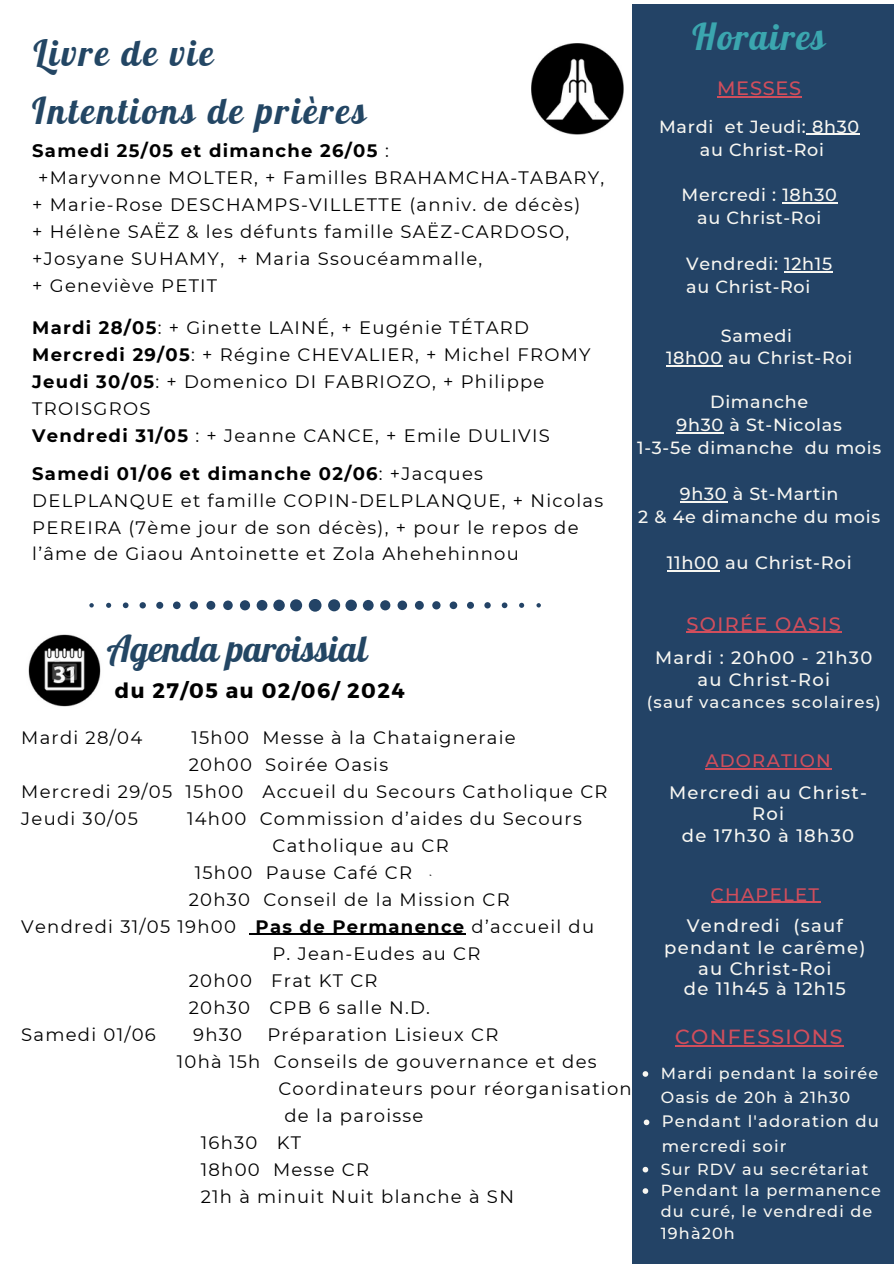
<style>
.page{position:relative;width:894px;height:1264px;background:#fff}
.page>*{position:absolute;margin:0;border:0;box-sizing:border-box;transform-origin:0 0}
.t1{font:36px "Lobster";letter-spacing:.07em;color:#234664}
.t2{font:36px "Lobster";color:#234664}
.t3{font:36px "Lobster";letter-spacing:.04em;color:#3ba6af}
.t4{font:700 21px "Montserrat";letter-spacing:.07em;color:#000}
.t5{font:500 20.4px "Montserrat";letter-spacing:.07em;color:#d14e5c}
.t6{font:500 19.35px "Montserrat";letter-spacing:.07em;color:#d14e5c}
.t7{font:18px/26.8px "Montserrat";letter-spacing:.07em;color:#000}
.t8{font:500 18px/21px "Montserrat";letter-spacing:.07em;color:#f8f7f2;text-align:center}
.t9{font:700 18px "Montserrat";letter-spacing:.07em;color:#000}
.t10{font:500 18px "Montserrat";letter-spacing:.07em;color:#d14e5c}
.t11{font:500 17.85px/21.3px "Montserrat";letter-spacing:.07em;color:#f8f7f2;text-align:center}
.t12{font:500 17.85px "Montserrat";letter-spacing:.04em;color:#f8f7f2}
.t13{font:500 17.55px/23px "Montserrat";letter-spacing:.04em;color:#f8f7f2;text-align:center}
.t14{font:500 16.65px "Montserrat";letter-spacing:.07em;color:#f8f7f2}
.t15{font:500 16.5px/24.8px "Montserrat";letter-spacing:.07em;color:#f8f7f2}
.t16{font:500 16.05px/21.5px "Montserrat";letter-spacing:.07em;color:#f8f7f2}
.t17{font:2.85px "Liberation Serif";color:#000}
.s1{font-weight:400}
.s2{font-weight:700}
</style>
<div class="page">
<div style="left:632px;top:4px;width:261px;height:1259px;background:#234366"></div>
<hr style="left:717px;top:96px;width:84px;height:2px;background:#d14e5c">
<hr style="left:806px;top:133px;width:53px;height:2px;background:#f8f7f2">
<hr style="left:782px;top:202px;width:55px;height:2px;background:#f8f7f2">
<hr style="left:783px;top:271px;width:49px;height:2px;background:#f8f7f2">
<hr style="left:666px;top:365px;width:56px;height:2px;background:#f8f7f2">
<hr style="left:676px;top:432px;width:47px;height:2px;background:#f8f7f2">
<hr style="left:679px;top:501px;width:48px;height:1px;background:#f8f7f2">
<hr style="left:666px;top:570px;width:53px;height:2px;background:#f8f7f2">
<hr style="left:705px;top:768px;width:126px;height:1px;background:#d14e5c">
<hr style="left:710px;top:901px;width:110px;height:2px;background:#d14e5c">
<hr style="left:675px;top:1045px;width:168px;height:1px;background:#d14e5c">
<svg style="left:642px;top:1071px;width:6px;height:5px"></svg>
<svg style="left:643px;top:1119px;width:6px;height:6px"></svg>
<svg style="left:642px;top:1166px;width:6px;height:6px"></svg>
<svg style="left:642px;top:1188px;width:6px;height:5px"></svg>
<hr style="left:686px;top:631px;width:156px;height:2px;background:#d14e5c">
<img style="left:531px;top:44px;width:92px;height:91px">
<img style="left:28px;top:634px;width:73px;height:73px">
<svg style="left:249px;top:933px;width:6px;height:2px"></svg>
<hr style="left:255px;top:933px;width:210px;height:2px;background:#000">
<svg style="left:89px;top:599px;width:451px;height:12px"></svg>
<h5 class="t1" style="left:33px;top:30px;width:181px">Livre de vie</h5>
<h1 class="t1" style="left:32px;top:88px;width:335px">Intentions de prières</h1>
<h1 class="t9" style="left:32px;top:140px;width:358px">Samedi 25/05 et dimanche 26/05 <span class="s1">:</span></h1>
<h1 class="t7" style="left:38px;top:164px;width:567px">+Maryvonne MOLTER, + Familles BRAHAMCHA-TABARY,</h1>
<h1 class="t7" style="left:32px;top:191px;width:549px">+ Marie-Rose DESCHAMPS-VILLETTE (anniv. de décès)</h1>
<h1 class="t7" style="left:32px;top:218px;width:538px">+ Hélène SAËZ &amp; les défunts famille SAËZ-CARDOSO,</h1>
<h1 class="t7" style="left:32px;top:245px;width:451px">+Josyane SUHAMY, + Maria Ssoucéammalle,</h1>
<h1 class="t7" style="left:32px;top:272px;width:186px">+ Geneviève PETIT</h1>
<p class="t7" style="left:32px;top:314px;width:559px"><span class="s2">Mardi 28/05</span>: + Ginette LAINÉ, + Eugénie TÉTARD <span class="s2">Mercredi 29/05</span>: + Régine CHEVALIER, + Michel FROMY <span class="s2">Jeudi 30/05</span>: + Domenico DI FABRIOZO, + Philippe TROISGROS<br><span class="s2">Vendredi 31/05</span> : + Jeanne CANCE, + Emile DULIVIS</p>
<h6 class="t7" style="left:32px;top:460px;width:572px"><span class="s2">Samedi 01/06 et dimanche 02/06</span>: +Jacques DELPLANQUE et famille COPIN-DELPLANQUE, + Nicolas PEREIRA (7ème jour de son décès), + pour le repos de l’âme de Giaou Antoinette et Zola Ahehehinnou</h6>
<p class="t3" style="left:692px;top:14px;width:135px">Horaires</p>
<h1 class="t6" style="left:717px;top:76px;width:86px">MESSES</h1>
<h2 class="t13" style="left:659px;top:115px;width:201px">Mardi et Jeudi: 8h30 au Christ-Roi</h2>
<h5 class="t13" style="left:681px;top:184px;width:157px">Mercredi : 18h30 au Christ-Roi</h5>
<h5 class="t13" style="left:686px;top:253px;width:147px;text-align:left">Vendredi: 12h15 au Christ-Roi</h5>
<h5 class="t13" style="left:666px;top:324px;width:188px">Samedi<br>18h00 au Christ-Roi</h5>
<h5 class="t13" style="left:637px;top:390px;width:245px">Dimanche<br>9h30 à St-Nicolas<br>1-3-5e dimanche du mois</h5>
<h5 class="t13" style="left:638px;top:482px;width:243px">9h30 à St-Martin<br>2 &amp; 4e dimanche du mois</h5>
<h5 class="t12" style="left:666px;top:552px;width:186px">11h00 au Christ-Roi</h5>
<h1 class="t2" style="left:107px;top:626px;width:262px">Agenda paroissial</h1>
<h3 class="t4" style="left:115px;top:676px;width:291px">du 27/05 au 02/06/ 2024</h3>
<h6 class="t7" style="left:21px;top:723px;width:122px">Mardi 28/04</h6>
<h6 class="t7" style="left:191px;top:723px;width:326px">15h00 Messe à la Chataigneraie</h6>
<h6 class="t7" style="left:189px;top:750px;width:201px">20h00 Soirée Oasis</h6>
<h6 class="t7" style="left:21px;top:777px;width:587px">Mercredi 29/05 15h00 Accueil du Secours Catholique CR</h6>
<h6 class="t7" style="left:21px;top:804px;width:118px">Jeudi 30/05</h6>
<h6 class="t7" style="left:187px;top:804px;width:396px">14h00 Commission d’aides du Secours</h6>
<h6 class="t7" style="left:272px;top:831px;width:178px">Catholique au CR</h6>
<h6 class="t7" style="left:195px;top:858px;width:219px">15h00 Pause Café CR</h6>
<h6 class="t7" style="left:189px;top:885px;width:322px">20h30 Conseil de la Mission CR</h6>
<h6 class="t7" style="left:21px;top:912px;width:574px">Vendredi 31/05 19h00 <span class="s2">Pas de Permanence</span> d’accueil du</h6>
<h6 class="t7" style="left:272px;top:939px;width:209px">P. Jean-Eudes au CR</h6>
<h6 class="t7" style="left:189px;top:966px;width:190px">20h00 Frat KT CR</h6>
<h6 class="t7" style="left:189px;top:993px;width:243px">20h30 CPB 6 salle N.D.</h6>
<h6 class="t7" style="left:21px;top:1020px;width:136px">Samedi 01/06</h6>
<h6 class="t7" style="left:193px;top:1020px;width:50px">9h30</h6>
<h6 class="t7" style="left:267px;top:1020px;width:232px">Préparation Lisieux CR</h6>
<h6 class="t7" style="left:177px;top:1047px;width:421px">10hà 15h Conseils de gouvernance et des</h6>
<h6 class="t7" style="left:278px;top:1074px;width:355px">Coordinateurs pour réorganisation</h6>
<h6 class="t7" style="left:284px;top:1101px;width:140px">de la paroisse</h6>
<h6 class="t7" style="left:201px;top:1128px;width:102px">16h30 KT</h6>
<h6 class="t7" style="left:201px;top:1155px;width:170px">18h00 Messe CR</h6>
<h6 class="t7" style="left:201px;top:1182px;width:315px">21h à minuit Nuit blanche à SN</h6>
<h6 class="t17" style="left:429px;top:874px;width:4px">►</h6>
<p class="t6" style="left:686px;top:612px;width:156px">SOIRÉE OASIS</p>
<p class="t11" style="left:655px;top:647px;width:219px">Mardi : 20h00 - 21h30 au Christ-Roi</p>
<p class="t14" style="left:646px;top:692px;width:235px">(sauf vacances scolaires)</p>
<p class="t10" style="left:705px;top:750px;width:127px">ADORATION</p>
<p class="t8" style="left:668px;top:781px;width:199px">Mercredi au Christ-<br>Roi<br>de 17h30 à 18h30</p>
<p class="t10" style="left:710px;top:883px;width:110px">CHAPELET</p>
<p class="t8" style="left:664px;top:915px;width:203px">Vendredi (sauf pendant le carême) au Christ-Roi<br>de 11h45 à 12h15</p>
<p class="t5" style="left:675px;top:1024px;width:169px">CONFESSIONS</p>
<p class="t16" style="left:660px;top:1061px;width:219px;line-height:23.7px">Mardi pendant la soirée<br>Oasis de 20h à 21h30</p>
<p class="t15" style="left:661px;top:1109px;width:219px">Pendant l'adoration du mercredi soir</p>
<p class="t16" style="left:660px;top:1158px;width:221px">Sur RDV au secrétariat<br>Pendant la permanence du curé, le vendredi de<br>19hà20h</p>
</div>
